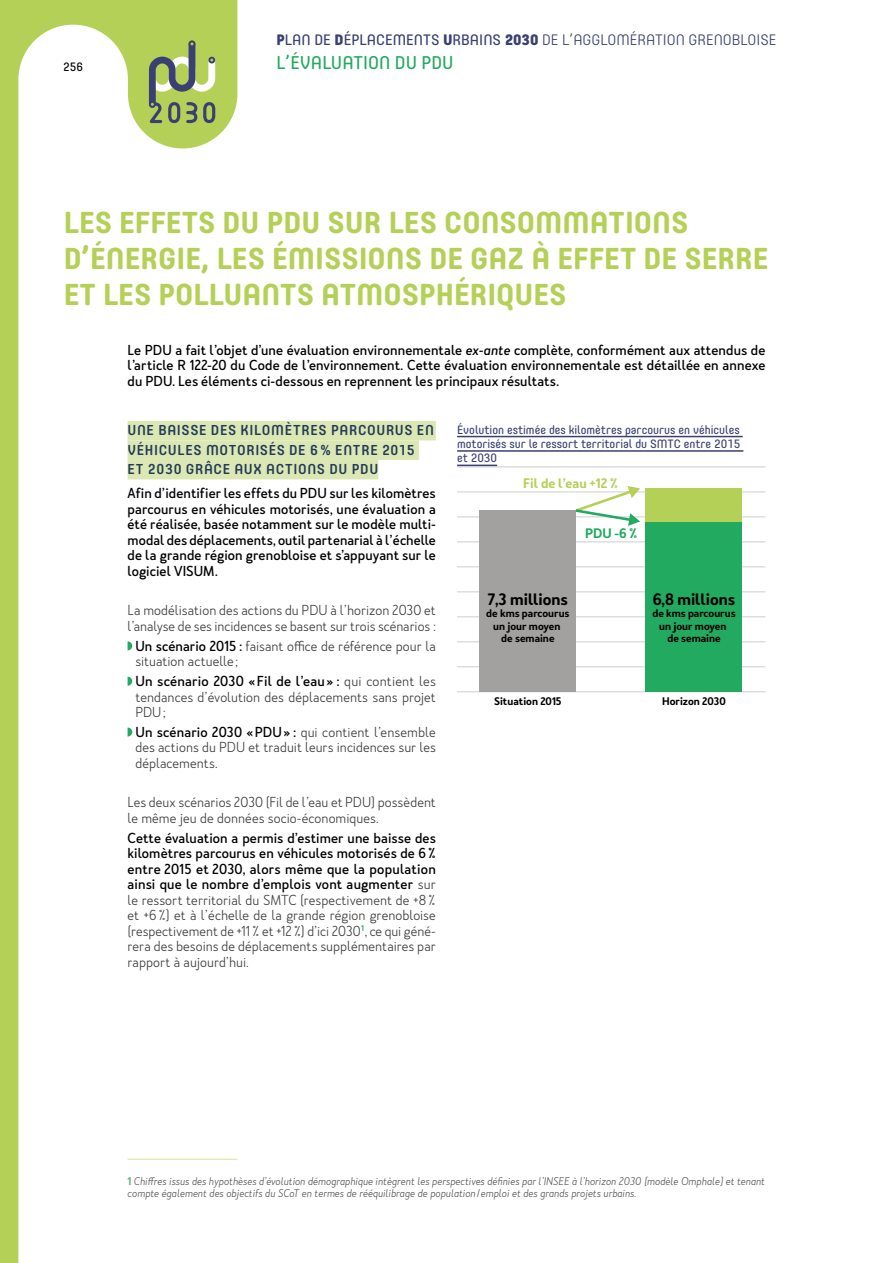
<style>
.page{position:relative;width:893px;height:1263px;background:#fff}
.page>*{position:absolute;margin:0;border:0;box-sizing:border-box;transform-origin:0 0}
.t1{font:700 30px/36px "Core Mellow 65";color:#b5d057}
.t2{font:18.3px "Core Mellow 45";color:#21aa60}
.t3{font:600 15.45px "Merlo Neue";color:#000}
.t4{font:300 15px "Core Mellow 35";color:#3a4071}
.t5{font:500 14.25px/19.5px "Core Mellow 55";letter-spacing:.045em;color:#233a5a}
.t6{font:300 13.5px/15.5px "Merlo Neue";letter-spacing:.005em;color:#3c3c3b}
.t7{font:500 13.5px/15.6px "Merlo Neue";letter-spacing:.005em;color:#000;text-align:justify}
.t8{font:600 12.9px "Merlo Neue";color:#b5d057}
.t9{font:600 12.9px "Merlo Neue";color:#21aa60}
.t10{font:12px/14.4px "Core Mellow 45";color:#3a4071;text-align:justify}
.t11{font:12px "Core Mellow 45";color:#000}
.t12{font:italic 300 10.5px/12.6px "Merlo Neue";color:#575756}
.t13{font:600 10.35px/12.3px "Merlo Neue";color:#000;text-align:center}
.s1{font-family:"Core Mellow 75";font-weight:800}
.s2{font-family:"Core Mellow 45";font-weight:400}
.s3{font-style:italic}
.s4{font-weight:500;color:#000}
.s5{font-weight:600;font-style:normal;color:#6aba80}
</style>
<div class="page">
<svg style="left:0;top:0;width:237px;height:1263px"></svg>
<svg style="left:145px;top:37px;width:74px;height:88px;background:#9db16a"></svg>
<div style="left:128px;top:421px;width:308px;height:19px;background:#dce8b3"></div>
<div style="left:128px;top:440px;width:291px;height:20px;background:#dce8b3"></div>
<div style="left:128px;top:460px;width:250px;height:19px;background:#dce8b3"></div>
<svg style="left:128px;top:641px;width:4px;height:10px"></svg>
<svg style="left:128px;top:677px;width:4px;height:9px"></svg>
<svg style="left:128px;top:727px;width:4px;height:10px"></svg>
<hr style="left:128px;top:1158px;width:109px;height:2px;background:#b5d057">
<hr style="left:457px;top:691px;width:308px;height:1px;background:#cfcece">
<hr style="left:457px;top:666px;width:308px;height:1px;background:#cfcece">
<hr style="left:457px;top:641px;width:308px;height:1px;background:#cfcece">
<hr style="left:457px;top:616px;width:308px;height:1px;background:#cfcece">
<hr style="left:457px;top:591px;width:308px;height:1px;background:#cfcece">
<hr style="left:457px;top:566px;width:308px;height:1px;background:#cfcece">
<hr style="left:457px;top:541px;width:308px;height:1px;background:#cfcece">
<hr style="left:457px;top:517px;width:308px;height:1px;background:#cfcece">
<hr style="left:457px;top:492px;width:308px;height:1px;background:#cfcece">
<hr style="left:457px;top:467px;width:308px;height:1px;background:#cfcece">
<div style="left:480px;top:511px;width:96px;height:181px;background:#a2a1a0"></div>
<div style="left:646px;top:521px;width:96px;height:171px;background:#21aa60"></div>
<div style="left:646px;top:488px;width:96px;height:33px;background:#b5d057"></div>
<svg style="left:573px;top:486px;width:67px;height:40px"></svg>
<hr style="left:457px;top:436px;width:286px;height:1px;background:#3a4071">
<hr style="left:457px;top:450px;width:286px;height:2px;background:#3a4071">
<hr style="left:457px;top:465px;width:40px;height:1px;background:#3a4071">
<p class="t4" style="left:276px;top:28px;width:501px"><span class="s1">P</span><span class="s2">LAN DE</span> <span class="s1">D</span><span class="s2">ÉPLACEMENTS</span> <span class="s1">U</span><span class="s2">RBAINS</span> <span class="s1">2030</span> DE L’AGGLOMÉRATION GRENOBLOISE</p>
<p class="t11" style="left:63px;top:58px;width:21px">256</p>
<h2 class="t2" style="left:276px;top:48px;width:179px">L’ÉVALUATION DU PDU</h2>
<h1 class="t1" style="left:64px;top:203px;width:706px">LES EFFETS DU PDU SUR LES CONSOMMATIONS<br>D’ÉNERGIE, LES ÉMISSIONS DE GAZ À EFFET DE SERRE<br>ET LES POLLUANTS ATMOSPHÉRIQUES</h1>
<p class="t7" style="left:128px;top:342px;width:639px">Le PDU a fait l’objet d’une évaluation environnementale <span class="s3">ex-ante</span> complète, conformément aux attendus de l’article R 122-20 du Code de l’environnement. Cette évaluation environnementale est détaillée en annexe du PDU. Les éléments ci-dessous en reprennent les principaux résultats.</p>
<p class="t5" style="left:128px;top:420px;width:308px">UNE BAISSE DES KILOMÈTRES PARCOURUS EN<br>VÉHICULES MOTORISÉS DE 6 % ENTRE 2015<br>ET 2030 GRÂCE AUX ACTIONS DU PDU</p>
<p class="t7" style="left:128px;top:486px;width:310px">Afin d’identifier les effets du PDU sur les kilomètres parcourus en véhicules motorisés, une évaluation a été réalisée, basée notamment sur le modèle multi&shy;modal des déplacements, outil partenarial à l’échelle de la grande région grenobloise et s’appuyant sur le logiciel VISUM.</p>
<p class="t6" style="left:128px;top:603px;width:310px">La modélisation des actions du PDU à l’horizon 2030 et l’analyse de ses incidences se basent sur trois scénarios :</p>
<p class="t6" style="left:135px;top:638px;width:302px"><span class="s4">Un scénario 2015 :</span> faisant office de référence pour la situation actuelle ;</p>
<p class="t6" style="left:135px;top:674px;width:302px;text-align:justify"><span class="s4">Un scénario 2030 « Fil de l’eau » :</span> qui contient les tendances d’évolution des déplacements sans projet PDU;</p>
<p class="t6" style="left:135px;top:724px;width:302px;text-align:justify"><span class="s4">Un scénario 2030 «PDU» :</span> qui contient l’ensemble des actions du PDU et traduit leurs incidences sur les déplacements.</p>
<p class="t6" style="left:128px;top:795px;width:310px">Les deux scénarios 2030 (Fil de l’eau et PDU) possèdent le même jeu de données socio-économiques.</p>
<p class="t6" style="left:128px;top:830px;width:310px;text-align:justify"><span class="s4">Cette évaluation a permis d’estimer une baisse des kilomètres parcourus en véhicules motorisés de 6% entre 2015 et 2030, alors même que la population ainsi que le nombre d’emplois vont augmenter</span> sur le ressort territorial du SMTC (respectivement de +8% et +6%) et à l’échelle de la grande région grenobloise (respectivement de +11% et +12%) d’ici 2030<sup>1</sup>, ce qui géné&shy;rera des besoins de déplacements supplémentaires par rapport à aujourd’hui.</p>
<p class="t10" style="left:457px;top:422px;width:285px">Évolution estimée des kilomètres parcourus en véhicules motorisés sur le ressort territorial du SMTC entre 2015 et 2030</p>
<p class="t8" style="left:523px;top:475px;width:96px">Fil de l’eau +12 %</p>
<p class="t9" style="left:585px;top:525px;width:54px">PDU -6 %</p>
<p class="t3" style="left:488px;top:589px;width:82px">7,3 millions</p>
<p class="t13" style="left:486px;top:608px;width:85px">de kms parcourus un jour moyen<br>de semaine</p>
<p class="t3" style="left:653px;top:589px;width:84px">6,8 millions</p>
<p class="t13" style="left:652px;top:608px;width:85px">de kms parcourus un jour moyen<br>de semaine</p>
<p class="t13" style="left:494px;top:695px;width:69px">Situation 2015</p>
<p class="t13" style="left:662px;top:695px;width:65px">Horizon 2030</p>
<p class="t12" style="left:128px;top:1175px;width:639px"><span class="s5">1</span> Chiffres issus des hypothèses d’évolution démographique intègrent les perspectives définies par l’INSEE à l’horizon 2030 (modèle Omphale) et tenant compte également des objectifs du SCoT en termes de rééquilibrage de population / emploi et des grands projets urbains.</p>
</div>
